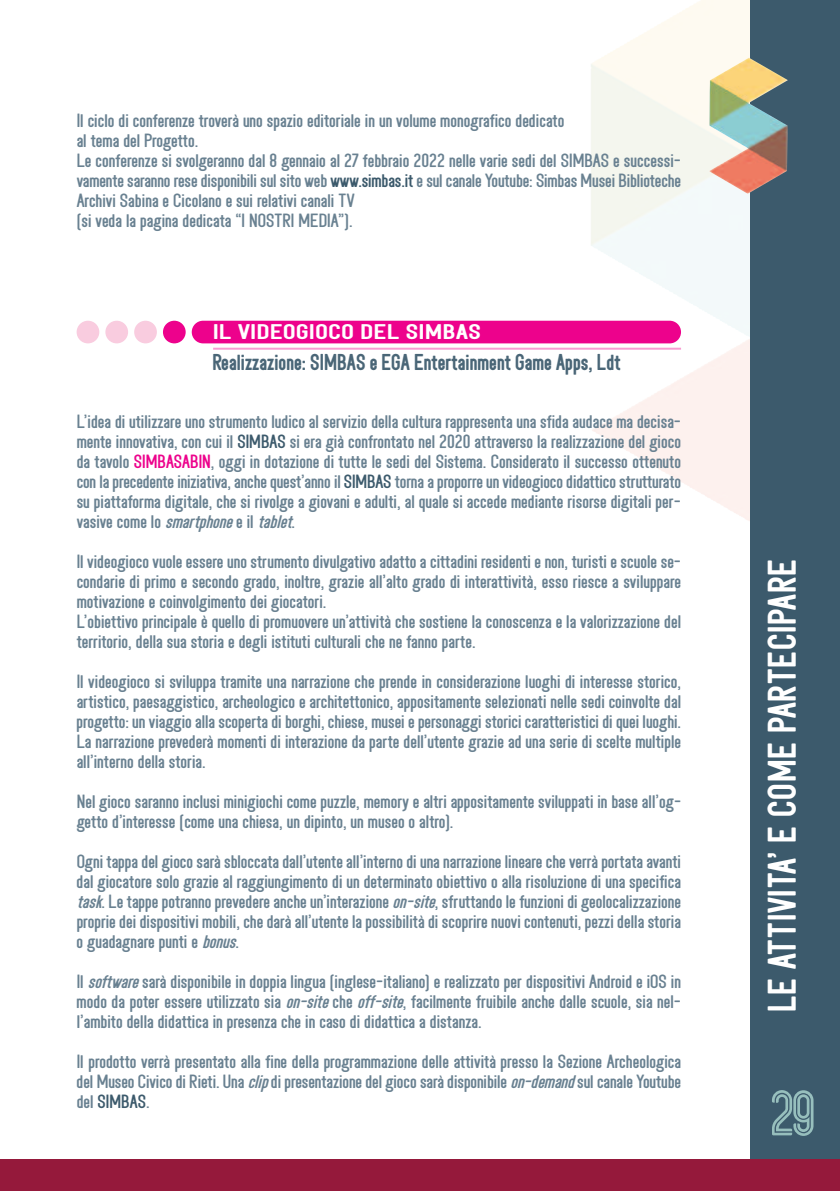
<style>
.page{position:relative;width:840px;height:1191px;background:#fff}
.page>*{position:absolute;margin:0;border:0;box-sizing:border-box;transform-origin:0 0}
.t1{font:50.2px "Shakerato PERSONAL Inline";color:#97bfbd}
.t2{font:31.2px "Shakerato PERSONAL Bold";letter-spacing:.025em;color:#fff}
.t3{font:18px "Shakerato PERSONAL Bold";color:#4a6677}
.t4{font:16.6px "Shakerato PERSONAL Bold";letter-spacing:.025em;color:#fff;scale:1.41 1}
.t5{font:15px/20px "Shakerato PERSONAL Regular";color:#698191;text-align:justify;scale:1.15 1}
.s1{color:#3c5a6c}
.s2{color:#ed028c}
.s3{font-style:italic}
</style>
<div class="page">
<div style="left:587px;top:0;width:252px;height:530px;background:#fff;opacity:.9"></div>
<div style="left:749px;top:0;width:90px;height:1191px;background:#3c5a6c"></div>
<div style="left:0;top:1159px;width:839px;height:32px;background:#95193b"></div>
<img style="left:748px;top:103px;width:37px;height:21px">
<hr style="left:213px;top:348px;width:467px;height:2px;background:#ed028c;opacity:.39">
<div style="left:77px;top:321px;width:22px;height:22px;background:#f9ccdf;border-radius:50%"></div>
<div style="left:105px;top:321px;width:23px;height:22px;background:#f9ccdf;border-radius:50%"></div>
<div style="left:134px;top:321px;width:23px;height:22px;background:#f9ccdf;border-radius:50%"></div>
<div style="left:163px;top:321px;width:22px;height:22px;background:#ed028c;border-radius:50%"></div>
<div style="left:192px;top:321px;width:488px;height:22px;background:#ed028c;border-radius:11px"></div>
<p class="t5" style="left:77px;top:112px;width:527px;text-align:left">Il ciclo di conferenze troverà uno spazio editoriale in un volume monografico dedicato<br>al tema del Progetto.<br>Le conferenze si svolgeranno dal 8 gennaio al 27 febbraio 2022 nelle varie sedi del SIMBAS e successi&shy;vamente saranno rese disponibili sul sito web <span class="s1">www.simbas.it</span> e sul canale Youtube: Simbas Musei Biblioteche Archivi Sabina e Cicolano e sui relativi canali TV<br>(si veda la pagina dedicata “I NOSTRI MEDIA”).</p>
<p class="t4" style="left:213px;top:324px;width:191px">IL VIDEOGIOCO DEL SIMBAS</p>
<p class="t3" style="left:212px;top:354px;width:409px">Realizzazione: SIMBAS e EGA Entertainment Game Apps, Ldt</p>
<p class="t5" style="left:77px;top:413px;width:527px">L’idea di utilizzare uno strumento ludico al servizio della cultura rappresenta una sfida audace ma decisa&shy;mente innovativa, con cui il <span class="s1">SIMBAS</span> si era già confrontato nel 2020 attraverso la realizzazione del gioco da tavolo <span class="s2">SIMBASABIN</span>, oggi in dotazione di tutte le sedi del Sistema. Considerato il successo ottenuto con la precedente iniziativa, anche quest’anno il <span class="s1">SIMBAS</span> torna a proporre un videogioco didattico strutturato su piattaforma digitale, che si rivolge a giovani e adulti, al quale si accede mediante risorse digitali per&shy;vasive come lo <span class="s3">smartphone</span>e il <span class="s3">tablet</span>.</p>
<p class="t5" style="left:77px;top:553px;width:527px;text-align:left">Il videogioco vuole essere uno strumento divulgativo adatto a cittadini residenti e non, turisti e scuole se&shy;condarie di primo e secondo grado, inoltre, grazie all’alto grado di interattività, esso riesce a sviluppare motivazione e coinvolgimento dei giocatori.<br>L’obiettivo principale è quello di promuovere un’attività che sostiene la conoscenza e la valorizzazione del territorio, della sua storia e degli istituti culturali che ne fanno parte.</p>
<p class="t5" style="left:77px;top:673px;width:527px">Il videogioco si sviluppa tramite una narrazione che prende in considerazione luoghi di interesse storico, artistico, paesaggistico, archeologico e architettonico, appositamente selezionati nelle sedi coinvolte dal progetto: un viaggio alla scoperta di borghi, chiese, musei e personaggi storici caratteristici di quei luoghi.<br>La narrazione prevederà momenti di interazione da parte dell’utente grazie ad una serie di scelte multiple all’interno della storia.</p>
<p class="t5" style="left:77px;top:793px;width:527px">Nel gioco saranno inclusi minigiochi come puzzle, memory e altri appositamente sviluppati in base all’og&shy;getto d’interesse (come una chiesa, un dipinto, un museo o altro).</p>
<p class="t5" style="left:77px;top:853px;width:527px">Ogni tappa del gioco sarà sbloccata dall’utente all’interno di una narrazione lineare che verrà portata avanti dal giocatore solo grazie al raggiungimento di un determinato obiettivo o alla risoluzione di una specifica <span class="s3">task</span>. Le tappe potranno prevedere anche un’interazione <span class="s3">on-site</span>, sfruttando le funzioni di geolocalizzazione proprie dei dispositivi mobili, che darà all’utente la possibilità di scoprire nuovi contenuti, pezzi della storia o guadagnare punti e <span class="s3">bonus</span>.</p>
<p class="t5" style="left:77px;top:973px;width:527px">Il <span class="s3">software</span>sarà disponibile in doppia lingua (inglese-italiano) e realizzato per dispositivi Android e iOS in modo da poter essere utilizzato sia <span class="s3">on-site</span>che <span class="s3">off-site</span>, facilmente fruibile anche dalle scuole, sia nel&shy;l’ambito della didattica in presenza che in caso di didattica a distanza.</p>
<p class="t5" style="left:77px;top:1053px;width:527px">Il prodotto verrà presentato alla fine della programmazione delle attività presso la Sezione Archeologica del Museo Civico di Rieti. Una <span class="s3">clip</span>di presentazione del gioco sarà disponibile <span class="s3">on-demand</span>sul canale Youtube del <span class="s1">SIMBAS</span>.</p>
<h2 class="t2" style="left:767px;top:1012px;width:455px;rotate:-90deg">LE ATTIVITA’ E COME PARTECIPARE</h2>
<h1 class="t1" style="left:769px;top:1090px;width:48px">29</h1>
</div>
